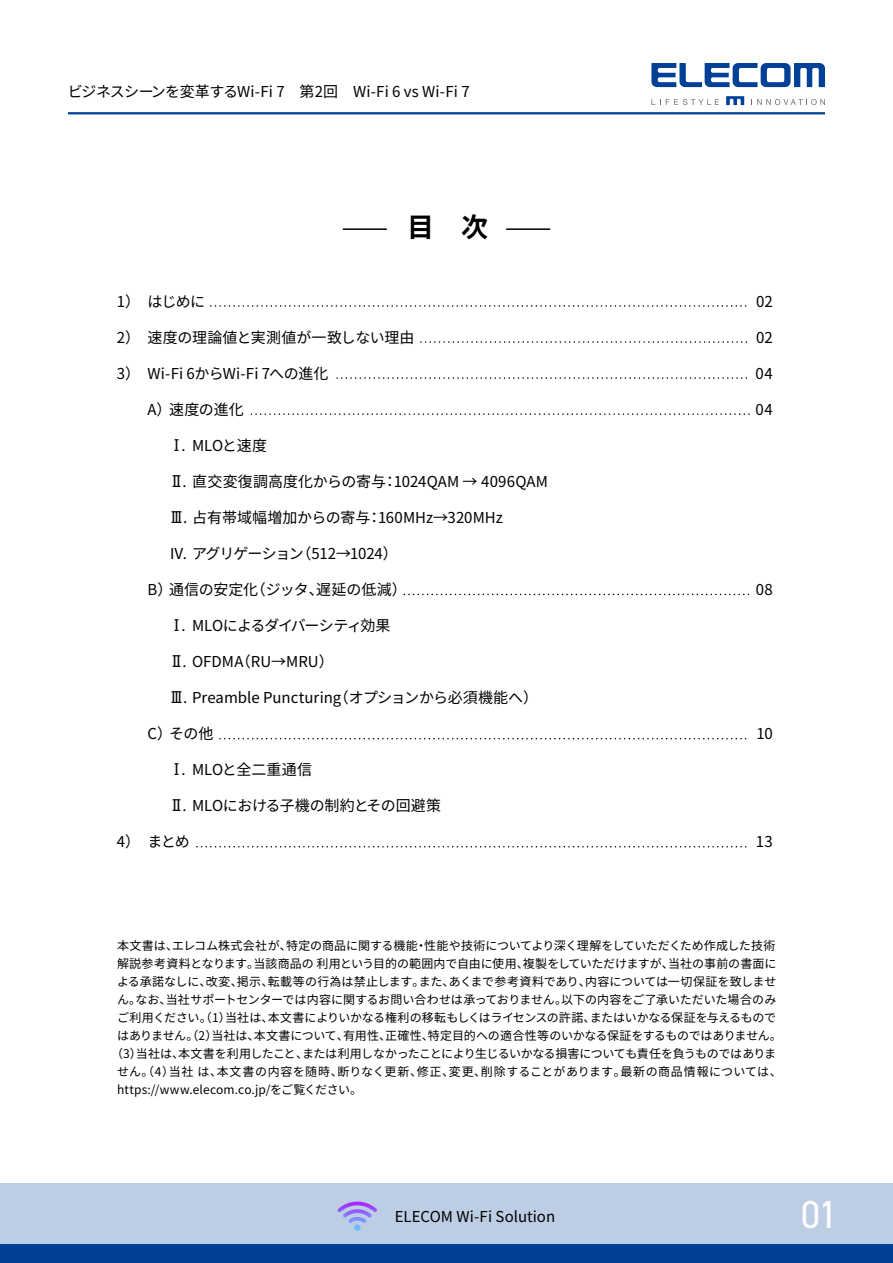
<style>
.page{position:relative;width:893px;height:1263px;background:#fff}
.page>*{position:absolute;margin:0;border:0;box-sizing:border-box;transform-origin:0 0}
.t1{font:39px "DIN2014";color:#fff}
.t2{font:700 27px "Noto Sans JP";color:#000}
.t3{font:15px "Noto Sans JP";letter-spacing:-.005em;color:#000}
.t4{font:15px "Noto Sans JP";letter-spacing:-.05em;color:#000}
.t5{font:12px "Noto Sans JP";letter-spacing:-.005em;color:#000}
.t6{font:12px "Noto Sans JP";letter-spacing:-.03em;color:#000}
.t7{font:12px "Noto Sans JP";letter-spacing:.035em;color:#000}
.s1{font-family:"UD Shin Go NT Pr 6 N"}
</style>
<div class="page">
<div style="left:0;top:1244px;width:893px;height:19px;background:#004097"></div>
<div style="left:0;top:1183px;width:893px;height:61px;background:#bdcde4"></div>
<hr style="left:68px;top:112px;width:757px;height:2px;background:#004097">
<svg style="left:651px;top:63px;width:174px;height:24px"></svg>
<svg style="left:651px;top:99px;width:68px;height:6px"></svg>
<svg style="left:757px;top:99px;width:68px;height:6px"></svg>
<svg style="left:726px;top:96px;width:18px;height:9px"></svg>
<hr style="left:343px;top:228px;width:44px;height:2px;background:#000">
<hr style="left:506px;top:228px;width:44px;height:2px;background:#000">
<svg style="left:211px;top:305px;width:536px;height:2px"></svg>
<svg style="left:421px;top:341px;width:327px;height:2px"></svg>
<svg style="left:337px;top:377px;width:411px;height:2px"></svg>
<svg style="left:251px;top:413px;width:498px;height:2px"></svg>
<svg style="left:404px;top:594px;width:345px;height:1px"></svg>
<svg style="left:220px;top:738px;width:527px;height:1px"></svg>
<svg style="left:197px;top:846px;width:550px;height:1px"></svg>
<svg style="left:337px;top:1201px;width:40px;height:30px"></svg>
<p class="t3" style="left:68px;top:83px;width:403px">ビジネスシーンを変革するWi-Fi 7　第2回　Wi-Fi 6 vs Wi-Fi 7</p>
<h2 class="t2" style="left:407px;top:212px;width:82px">目　次</h2>
<p class="t3" style="left:117px;top:293px;width:90px">1） はじめに</p>
<p class="t3" style="left:117px;top:329px;width:299px">2） 速度の理論値と実測値が一致しない理由</p>
<p class="t3" style="left:117px;top:365px;width:213px">3） Wi-Fi 6からWi-Fi 7への進化</p>
<p class="t3" style="left:147px;top:401px;width:98px">A）速度の進化</p>
<p class="t3" style="left:169px;top:437px;width:100px"><span class="s1">Ⅰ</span>. MLOと速度</p>
<p class="t3" style="left:169px;top:473px;width:380px"><span class="s1">Ⅱ</span>. 直交変復調高度化からの寄与：1024QAM → 4096QAM</p>
<p class="t3" style="left:169px;top:509px;width:335px"><span class="s1">Ⅲ</span>. 占有帯域幅増加からの寄与：160MHz→320MHz</p>
<p class="t4" style="left:169px;top:545px;width:230px">Ⅳ. アグリゲーション（512→1024）</p>
<p class="t3" style="left:147px;top:581px;width:261px">B）通信の安定化（ジッタ、遅延の低減）</p>
<p class="t4" style="left:169px;top:617px;width:223px"><span class="s1">Ⅰ</span>. MLOによるダイバーシティ効果</p>
<p class="t3" style="left:169px;top:653px;width:166px"><span class="s1">Ⅱ</span>. OFDMA（RU→MRU）</p>
<p class="t3" style="left:169px;top:689px;width:371px"><span class="s1">Ⅲ</span>. Preamble Puncturing（オプションから必須機能へ）</p>
<p class="t3" style="left:147px;top:725px;width:68px">C）その他</p>
<p class="t3" style="left:169px;top:761px;width:145px"><span class="s1">Ⅰ</span>. MLOと全二重通信</p>
<p class="t3" style="left:169px;top:797px;width:274px"><span class="s1">Ⅱ</span>. MLOにおける子機の制約とその回避策</p>
<p class="t3" style="left:117px;top:833px;width:74px">4） まとめ</p>
<p class="t3" style="left:756px;top:293px;width:18px">02</p>
<p class="t3" style="left:756px;top:329px;width:18px">02</p>
<p class="t3" style="left:756px;top:365px;width:19px">04</p>
<p class="t3" style="left:756px;top:401px;width:19px">04</p>
<p class="t3" style="left:756px;top:581px;width:18px">08</p>
<p class="t3" style="left:756px;top:725px;width:18px">10</p>
<p class="t3" style="left:756px;top:833px;width:18px">13</p>
<p class="t5" style="left:117px;top:939px;width:660px">本文書は、エレコム株式会社が、特定の商品に関する機能・性能や技術についてより深く理解をしていただくため作成した技術</p>
<p class="t5" style="left:117px;top:957px;width:661px">解説参考資料となります。当該商品の 利用という目的の範囲内で自由に使用、複製をしていただけますが、当社の事前の書面に</p>
<p class="t5" style="left:117px;top:975px;width:661px">よる承諾なしに、改変、掲示、転載等の行為は禁止します。また、あくまで参考資料であり、内容については一切保証を致しませ</p>
<p class="t5" style="left:117px;top:993px;width:661px">ん。なお、当社サポートセンターでは内容に関するお問い合わせは承っておりません。以下の内容をご了承いただいた場合のみ</p>
<p class="t5" style="left:117px;top:1011px;width:661px">ご利用ください。（1）当社は、本文書によりいかなる権利の移転もしくはライセンスの許諾、またはいかなる保証を与えるもので</p>
<p class="t5" style="left:117px;top:1029px;width:666px">はありません。（2）当社は、本文書について、有用性、正確性、特定目的への適合性等のいかなる保証をするものではありません。</p>
<p class="t6" style="left:111px;top:1047px;width:667px">（3）当社は、本文書を利用したこと、または利用しなかったことにより生じるいかなる損害についても責任を負うものではありま</p>
<p class="t7" style="left:117px;top:1065px;width:666px">せん。（4）当社 は、本文書の内容を随時、断りなく更新、修正、変更、削除することがあります。最新の商品情報については、</p>
<p class="t5" style="left:117px;top:1083px;width:247px">https://www.elecom.co.jp/をご覧ください。</p>
<p class="t3" style="left:395px;top:1208px;width:162px">ELECOM Wi-Fi Solution</p>
<h1 class="t1" style="left:801px;top:1190px;width:39px">01</h1>
</div>
